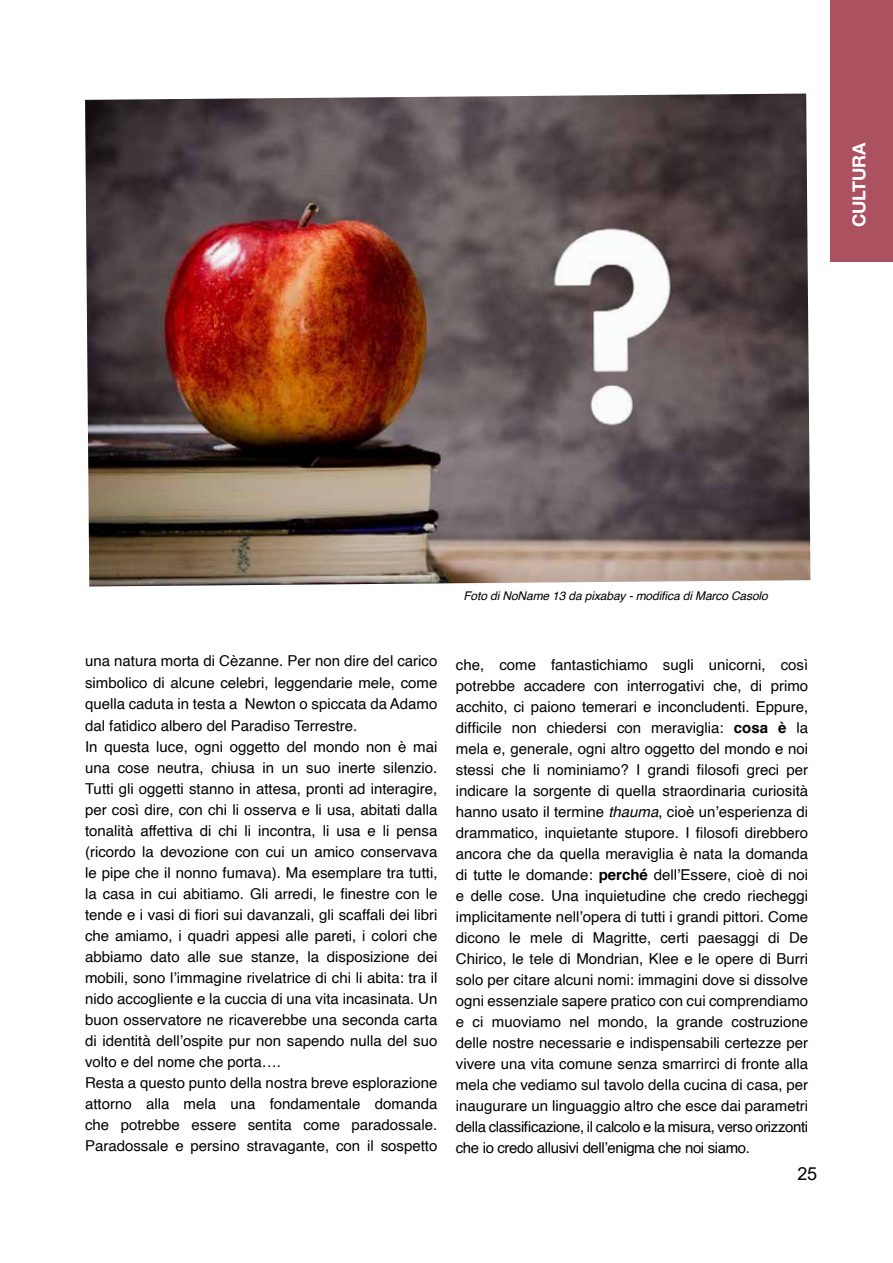
<style>
.page{position:relative;width:893px;height:1263px;background:#fff}
.page>*{position:absolute;margin:0;border:0;box-sizing:border-box;transform-origin:0 0}
.t1{font:700 18px "Helvetica Neue LT Std";color:#fff}
.t2{font:18px "Arial";color:#000}
.t3{font:15px/21.1px "Helvetica";color:#000}
.t4{font:italic 12px "Helvetica";letter-spacing:-.01em;color:#000}
.s1{font-weight:700}
.s2{font-style:italic}
</style>
<div class="page">
<div style="left:831px;top:0;width:62px;height:262px;background:#ac515f"></div>
<img style="left:85px;top:94px;width:725px;height:492px">
<p class="t1" style="left:848px;top:227px;width:87px;rotate:-90deg">CULTURA</p>
<p class="t4" style="left:463px;top:586px;width:306px">Foto di NoName 13 da pixabay - modifica di Marco Casolo</p>
<p class="t3" style="left:85px;top:651px;width:354px">una natura morta di Cèzanne. Per non dire del carico simbolico di alcune celebri, leggendarie mele, come quella caduta in testa a Newton o spiccata da Adamo dal fatidico albero del Paradiso Terrestre.<br>In questa luce, ogni oggetto del mondo non è mai una cose neutra, chiusa in un suo inerte silenzio.<br>Tutti gli oggetti stanno in attesa, pronti ad interagire, per così dire, con chi li osserva e li usa, abitati dalla tonalità affettiva di chi li incontra, li usa e li pensa (ricordo la devozione con cui un amico conservava le pipe che il nonno fumava). Ma esemplare tra tutti, la casa in cui abitiamo. Gli arredi, le finestre con le tende e i vasi di fiori sui davanzali, gli scaffali dei libri che amiamo, i quadri appesi alle pareti, i colori che abbiamo dato alle sue stanze, la disposizione dei mobili, sono l’immagine rivelatrice di chi li abita: tra il nido accogliente e la cuccia di una vita incasinata. Un buon osservatore ne ricaverebbe una seconda carta di identità dell’ospite pur non sapendo nulla del suo volto e del nome che porta….<br>Resta a questo punto della nostra breve esplorazione attorno alla mela una fondamentale domanda che potrebbe essere sentita come paradossale.<br>Paradossale e persino stravagante, con il sospetto</p>
<p class="t3" style="left:456px;top:655px;width:354px;text-align:justify">che, come fantastichiamo sugli unicorni, così potrebbe accadere con interrogativi che, di primo acchito, ci paiono temerari e inconcludenti. Eppure, difficile non chiedersi con meraviglia: <span class="s1">cosa è</span> la mela e, generale, ogni altro oggetto del mondo e noi stessi che li nominiamo? I grandi filosofi greci per indicare la sorgente di quella straordinaria curiosità hanno usato il termine <span class="s2">thauma</span>, cioè un’esperienza di drammatico, inquietante stupore. I filosofi direbbero ancora che da quella meraviglia è nata la domanda di tutte le domande: <span class="s1">perché</span> dell’Essere, cioè di noi e delle cose. Una inquietudine che credo riecheggi implicitamente nell’opera di tutti i grandi pittori. Come dicono le mele di Magritte, certi paesaggi di De Chirico, le tele di Mondrian, Klee e le opere di Burri solo per citare alcuni nomi: immagini dove si dissolve ogni essenziale sapere pratico con cui comprendiamo e ci muoviamo nel mondo, la grande costruzione delle nostre necessarie e indispensabili certezze per vivere una vita comune senza smarrirci di fronte alla mela che vediamo sul tavolo della cucina di casa, per inaugurare un linguaggio altro che esce dai parametri della classificazione, il calcolo e la misura, verso orizzonti che io credo allusivi dell’enigma che noi siamo.</p>
<p class="t2" style="left:797px;top:1162px;width:21px">25</p>
</div>
